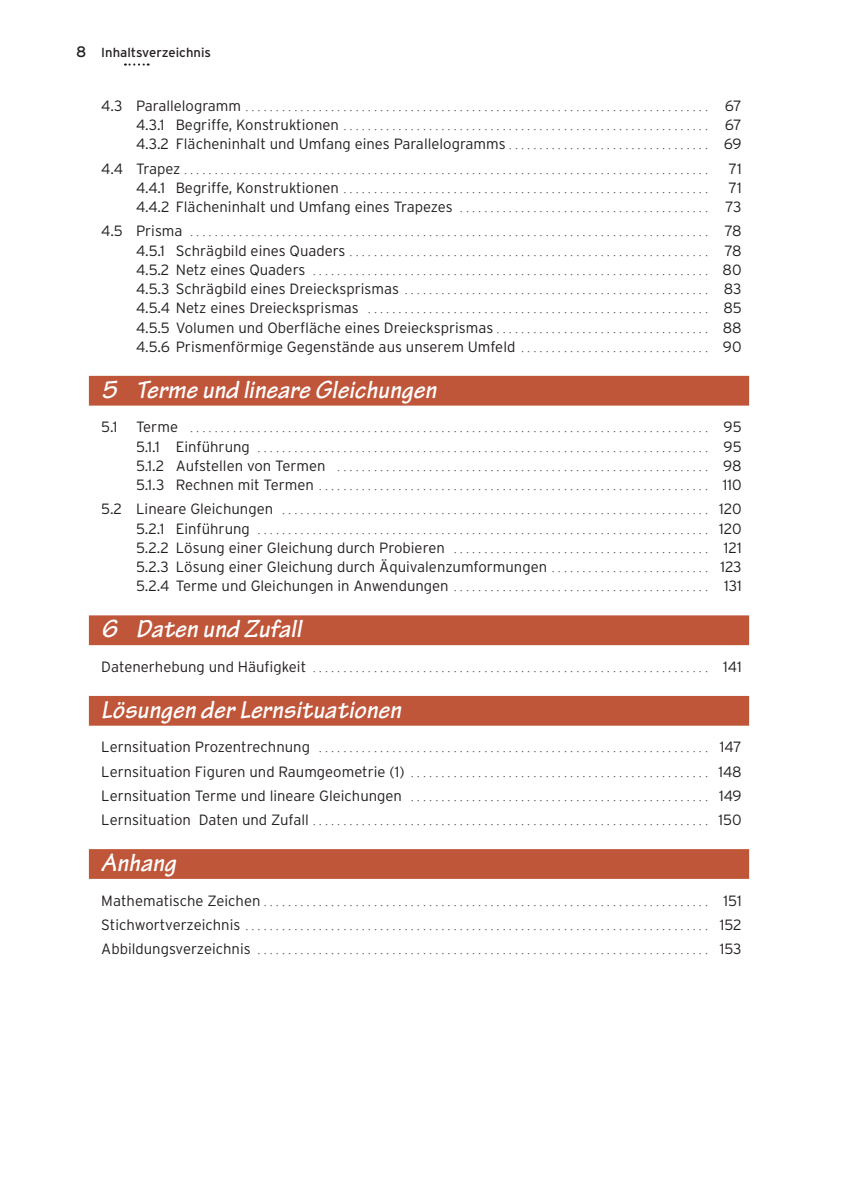
<style>
.page{position:relative;width:843px;height:1190px;background:#fff}
.page>*{position:absolute;margin:0;border:0;box-sizing:border-box;transform-origin:0 0}
.t1{font:italic 700 26.25px "Tekton Pro";letter-spacing:.01em;color:#fff}
.t2{font:300 14.88px/19.2px "Interstate";color:#231f20}
.t3{font:13.12px "Interstate";color:#231f20}
.t4{font:12.25px/19.2px "Times New Roman";color:#231f20;text-align:justify}
.s1{font-size:15.22px}
.s2{font-family:"Interstate";font-weight:300;font-size:14.88px}
.s3{font-family:"Times New Roman";font-weight:400;font-size:12.25px}
</style>
<div class="page">
<svg style="left:125px;top:63px;width:24px;height:3px"></svg>
<div style="left:89px;top:376px;width:660px;height:29px;background:#bf5539"></div>
<div style="left:89px;top:615px;width:660px;height:30px;background:#bf5539"></div>
<div style="left:89px;top:696px;width:660px;height:29px;background:#bf5539"></div>
<div style="left:89px;top:849px;width:660px;height:30px;background:#bf5539"></div>
<p class="t3" style="left:76px;top:45px;width:136px"><span class="s1">8</span> Inhaltsverzeichnis</p>
<p class="t4" style="left:101px;top:97px;width:641px;text-align:right"><span class="s2">4.3 Parallelogramm</span> . . . . . . . . . . . . . . . . . . . . . . . . . . . . . . . . . . . . . . . . . . . . . . . . . . . . . . . . . . . . . . . . . . . . . . . . . . . . <span class="s2">67<br>4.3.1 Begriffe, Konstruktionen</span> . . . . . . . . . . . . . . . . . . . . . . . . . . . . . . . . . . . . . . . . . . . . . . . . . . . . . . . . . . . . <span class="s2">67</span></p>
<p class="t2" style="left:136px;top:134px;width:607px">4.3.2 Flächeninhalt und Umfang eines Parallelogramms <span class="s3">. . . . . . . . . . . . . . . . . . . . . . . . . . . . . . . . .</span> 69</p>
<p class="t4" style="left:101px;top:160px;width:608px"><span class="s2">4.4 Trapez</span> . . . . . . . . . . . . . . . . . . . . . . . . . . . . . . . . . . . . . . . . . . . . . . . . . . . . . . . . . . . . . . . . . . . . . . . . . . . . . . . . . . . . . .</p>
<p class="t2" style="left:728px;top:158px;width:14px">71</p>
<p class="t4" style="left:136px;top:179px;width:573px"><span class="s2">4.4.1 Begriffe, Konstruktionen</span> . . . . . . . . . . . . . . . . . . . . . . . . . . . . . . . . . . . . . . . . . . . . . . . . . . . . . . . . . . . .</p>
<p class="t2" style="left:136px;top:178px;width:607px;text-align:right">71<br>4.4.2 Flächeninhalt und Umfang eines Trapezes <span class="s3">. . . . . . . . . . . . . . . . . . . . . . . . . . . . . . . . . . . . . . . . .</span> 73</p>
<p class="t4" style="left:136px;top:222px;width:607px;text-indent:-35px"><span class="s2">4.5 Prisma</span> . . . . . . . . . . . . . . . . . . . . . . . . . . . . . . . . . . . . . . . . . . . . . . . . . . . . . . . . . . . . . . . . . . . . . . . . . . . . . . . . . . . . . <span class="s2">78<br>4.5.1 Schrägbild eines Quaders</span> . . . . . . . . . . . . . . . . . . . . . . . . . . . . . . . . . . . . . . . . . . . . . . . . . . . . . . . . . . . <span class="s2">78<br>4.5.2 Netz eines Quaders</span> . . . . . . . . . . . . . . . . . . . . . . . . . . . . . . . . . . . . . . . . . . . . . . . . . . . . . . . . . . . . . . . . . <span class="s2">80<br>4.5.3 Schrägbild eines Dreiecksprismas</span> . . . . . . . . . . . . . . . . . . . . . . . . . . . . . . . . . . . . . . . . . . . . . . . . . . <span class="s2">83<br>4.5.4 Netz eines Dreiecksprismas</span> . . . . . . . . . . . . . . . . . . . . . . . . . . . . . . . . . . . . . . . . . . . . . . . . . . . . . . . . <span class="s2">85</span></p>
<p class="t2" style="left:136px;top:317px;width:607px">4.5.5 Volumen und Oberfläche eines Dreiecksprismas <span class="s3">. . . . . . . . . . . . . . . . . . . . . . . . . . . . . . . . . . .</span> 88<br>4.5.6 Prismenförmige Gegenstände aus unserem Umfeld <span class="s3">. . . . . . . . . . . . . . . . . . . . . . . . . . . . . . .</span> 90</p>
<h1 class="t1" style="left:101px;top:374px;width:336px">5 Terme und lineare Gleichungen</h1>
<p class="t4" style="left:136px;top:418px;width:607px;text-indent:-35px"><span class="s2">5.1 Terme</span> . . . . . . . . . . . . . . . . . . . . . . . . . . . . . . . . . . . . . . . . . . . . . . . . . . . . . . . . . . . . . . . . . . . . . . . . . . . . . . . . . . . . . <span class="s2">95<br>5.1.1 Einführung</span> . . . . . . . . . . . . . . . . . . . . . . . . . . . . . . . . . . . . . . . . . . . . . . . . . . . . . . . . . . . . . . . . . . . . . . . . . . <span class="s2">95<br>5.1.2 Aufstellen von Termen</span> . . . . . . . . . . . . . . . . . . . . . . . . . . . . . . . . . . . . . . . . . . . . . . . . . . . . . . . . . . . . . <span class="s2">98<br>5.1.3 Rechnen mit Termen</span> . . . . . . . . . . . . . . . . . . . . . . . . . . . . . . . . . . . . . . . . . . . . . . . . . . . . . . . . . . . . . . . . <span class="s2">110</span></p>
<p class="t4" style="left:101px;top:500px;width:641px;text-align:right"><span class="s2">5.2 Lineare Gleichungen</span> . . . . . . . . . . . . . . . . . . . . . . . . . . . . . . . . . . . . . . . . . . . . . . . . . . . . . . . . . . . . . . . . . . . . . . <span class="s2">120<br>5.2.1 Einführung</span> . . . . . . . . . . . . . . . . . . . . . . . . . . . . . . . . . . . . . . . . . . . . . . . . . . . . . . . . . . . . . . . . . . . . . . . . . . <span class="s2">120</span></p>
<p class="t2" style="left:136px;top:538px;width:607px">5.2.2 Lösung einer Gleichung durch Probieren <span class="s3">. . . . . . . . . . . . . . . . . . . . . . . . . . . . . . . . . . . . . . . . . .</span> 121<br>5.2.3 Lösung einer Gleichung durch Äquivalenzumformungen <span class="s3">. . . . . . . . . . . . . . . . . . . . . . . . . .</span> 123</p>
<p class="t4" style="left:136px;top:577px;width:607px"><span class="s2">5.2.4 Terme und Gleichungen in Anwendungen</span> . . . . . . . . . . . . . . . . . . . . . . . . . . . . . . . . . . . . . . . . . . <span class="s2">131</span></p>
<h1 class="t1" style="left:101px;top:614px;width:201px">6 Daten und Zufall</h1>
<p class="t4" style="left:101px;top:658px;width:641px"><span class="s2">Datenerhebung und Häufigkeit</span> . . . . . . . . . . . . . . . . . . . . . . . . . . . . . . . . . . . . . . . . . . . . . . . . . . . . . . . . . . . . . . . . . <span class="s2">141</span></p>
<h1 class="t1" style="left:101px;top:694px;width:301px">Lösungen der Lernsituationen</h1>
<p class="t4" style="left:101px;top:736px;width:641px;line-height:24.2px"><span class="s2">Lernsituation Prozentrechnung</span> . . . . . . . . . . . . . . . . . . . . . . . . . . . . . . . . . . . . . . . . . . . . . . . . . . . . . . . . . . . . . . . . <span class="s2">147<br>Lernsituation Figuren und Raumgeometrie (1)</span> . . . . . . . . . . . . . . . . . . . . . . . . . . . . . . . . . . . . . . . . . . . . . . . . . <span class="s2">148<br>Lernsituation Terme und lineare Gleichungen</span> . . . . . . . . . . . . . . . . . . . . . . . . . . . . . . . . . . . . . . . . . . . . . . . . . <span class="s2">149<br>Lernsituation Daten und Zufall</span> . . . . . . . . . . . . . . . . . . . . . . . . . . . . . . . . . . . . . . . . . . . . . . . . . . . . . . . . . . . . . . . . . <span class="s2">150</span></p>
<h1 class="t1" style="left:101px;top:847px;width:76px">Anhang</h1>
<p class="t4" style="left:101px;top:889px;width:641px;line-height:24.2px"><span class="s2">Mathematische Zeichen</span> . . . . . . . . . . . . . . . . . . . . . . . . . . . . . . . . . . . . . . . . . . . . . . . . . . . . . . . . . . . . . . . . . . . . . . . . . <span class="s2">151<br>Stichwortverzeichnis</span> . . . . . . . . . . . . . . . . . . . . . . . . . . . . . . . . . . . . . . . . . . . . . . . . . . . . . . . . . . . . . . . . . . . . . . . . . . . . <span class="s2">152<br>Abbildungsverzeichnis</span> . . . . . . . . . . . . . . . . . . . . . . . . . . . . . . . . . . . . . . . . . . . . . . . . . . . . . . . . . . . . . . . . . . . . . . . . . . <span class="s2">153</span></p>
</div>
